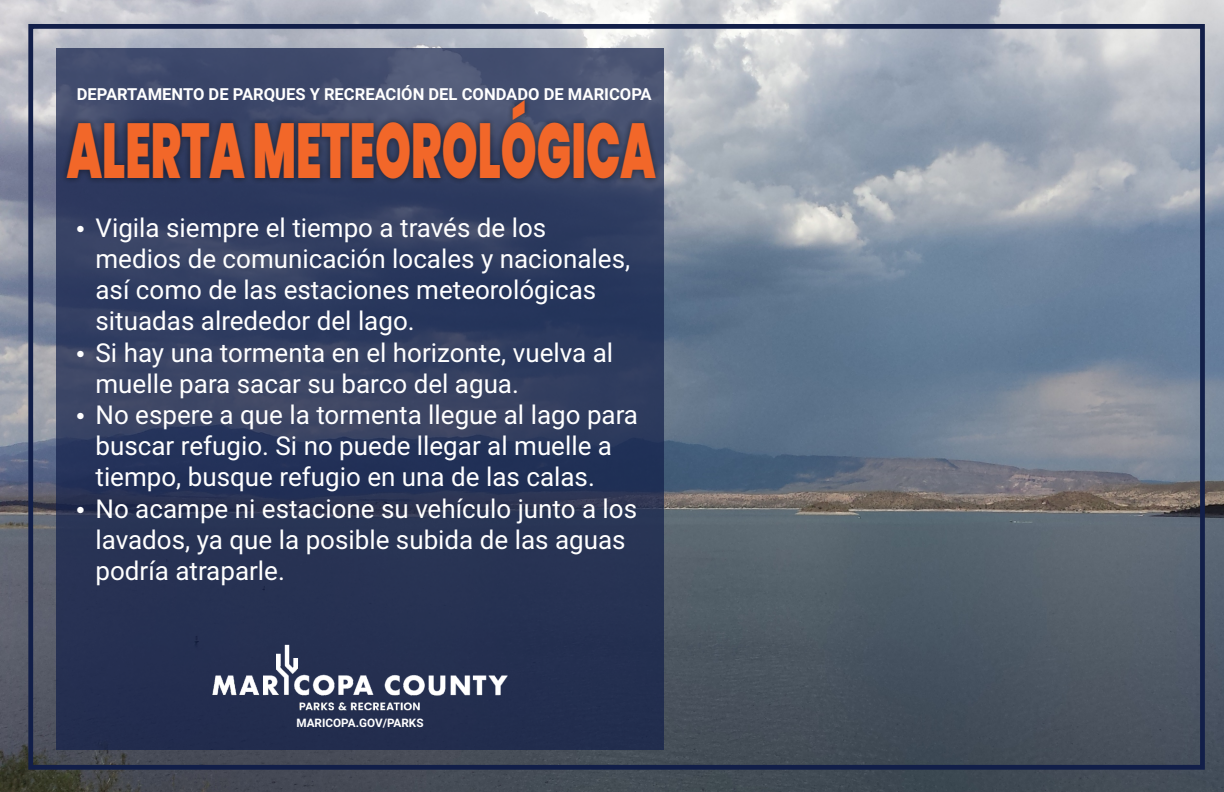
<style>
.page{position:relative;width:1224px;height:792px;background:#fff}
.page>*{position:absolute;margin:0;border:0;box-sizing:border-box;transform-origin:0 0}
.t1{font:900 77.5px "Poppins";color:#f26729;scale:.59 1}
.t2{font:26px/31.2px "Roboto";color:#fff}
.t3{font:700 16.6px "Roboto";color:#fff}
.t4{font:700 11.7px "Roboto";color:#fff}
</style>
<div class="page">
<img style="left:1px;top:0;width:1223px;height:792px">
<div style="left:28px;top:24px;width:1177px;height:746px;border:5px solid #121f49"></div>
<div style="left:57px;top:48px;width:607px;height:702px;background:#121f49;opacity:.7"></div>
<svg style="left:55px;top:88px;width:612px;height:103px;background:#343d5a"></svg>
<img style="left:208px;top:640px;width:305px;height:83px">
<svg style="left:77px;top:506px;width:7px;height:7px"></svg>
<svg style="left:77px;top:225px;width:7px;height:7px"></svg>
<svg style="left:77px;top:350px;width:7px;height:7px"></svg>
<svg style="left:77px;top:413px;width:7px;height:6px"></svg>
<p class="t3" style="left:77px;top:87px;width:577px">DEPARTAMENTO DE PARQUES Y RECREACIÓN DEL CONDADO DE MARICOPA</p>
<h1 class="t1" style="left:67px;top:97px;width:1000px">ALERTA METEOROLÓGICA</h1>
<p class="t2" style="left:96px;top:215px;width:544px">Vigila siempre el tiempo a través de los medios de comunicación locales y nacionales, así como de las estaciones meteorológicas situadas alrededor del lago.<br>Si hay una tormenta en el horizonte, vuelva al muelle para sacar su barco del agua.<br>No espere a que la tormenta llegue al lago para buscar refugio. Si no puede llegar al muelle a tiempo, busque refugio en una de las calas.</p>
<p class="t2" style="left:96px;top:495px;width:543px">No acampe ni estacione su vehículo junto a los lavados, ya que la posible subida de las aguas podría atraparle.</p>
<p class="t4" style="left:296px;top:719px;width:129px">MARICOPA.GOV/PARKS</p>
</div>
